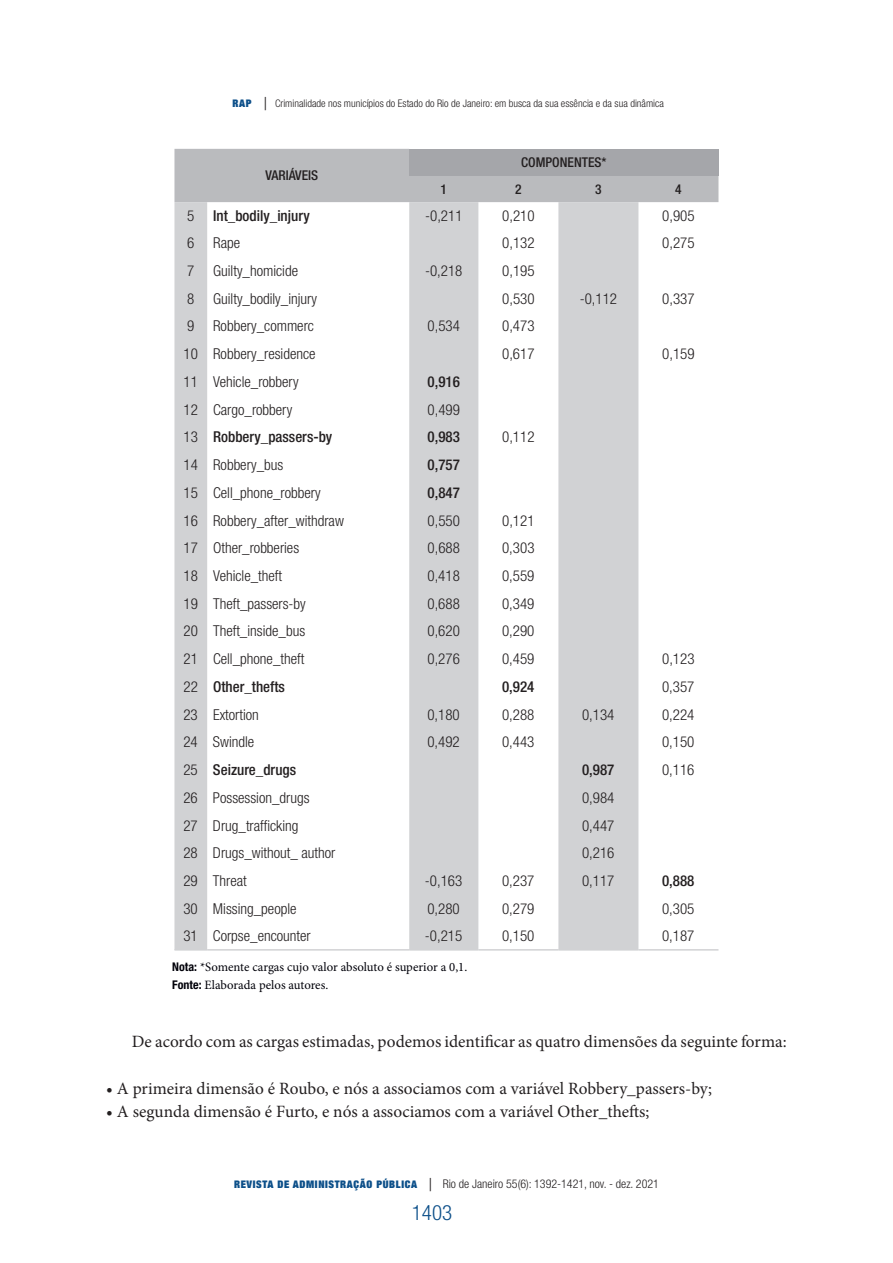
<style>
.page{position:relative;width:893px;height:1263px;background:#fff}
.page>*{position:absolute;margin:0;border:0;box-sizing:border-box;transform-origin:0 0}
.t1{font:300 condensed 21px "Helvetica Neue LT Std";color:#0c4f89}
.t2{font:17.25px "Minion Pro";color:#231f20}
.t3{font:300 condensed 15px "Helvetica Neue LT Std";color:#231f20}
.t4{font:500 condensed 15px "Helvetica Neue LT Std";color:#231f20}
.t5{font:500 condensed 13.5px "Helvetica Neue LT Std";color:#231f20}
.t6{font:12.75px/18px "Minion Pro";color:#000009}
.t7{font:300 condensed 12px "Helvetica Neue LT Std";color:#231f20}
.t8{font:300 condensed 10.5px "Helvetica Neue LT Std";color:#231f20}
.s1{font-family:"Helvetica Neue";font-weight:900;font-stretch:expanded;color:#0c4f89}
.s2{font-size:18px}
.s3{font-weight:300}
.s4{font-family:"Helvetica Neue LT Std";font-weight:700;font-stretch:condensed;font-size:12px}
.s5{font-family:"Helvetica Neue";font-weight:900;font-stretch:expanded;font-size:10.5px;color:#0c4f89}
</style>
<div class="page">
<div style="left:174px;top:149px;width:544px;height:53px;background:#babbbe"></div>
<div style="left:409px;top:149px;width:309px;height:26px;background:#a5a6aa"></div>
<svg style="left:174px;top:202px;width:464px;height:747px"></svg>
<hr style="left:174px;top:949px;width:33px;height:1px;background:#d1d2d4">
<hr style="left:207px;top:949px;width:202px;height:1px;background:#d1d2d4">
<hr style="left:409px;top:949px;width:69px;height:1px;background:#d1d2d4">
<hr style="left:478px;top:949px;width:80px;height:1px;background:#d1d2d4">
<hr style="left:558px;top:949px;width:80px;height:1px;background:#d1d2d4">
<hr style="left:638px;top:949px;width:80px;height:1px;background:#d1d2d4">
<p class="t8" style="left:232px;top:98px;width:433px"><span class="s1">RAP</span> <span class="s2">|</span> Criminalidade nos municípios do Estado do Rio de Janeiro: em busca da sua essência e da sua dinâmica</p>
<p class="t5" style="left:265px;top:167px;width:54px">VARIÁVEIS</p>
<p class="t5" style="left:521px;top:154px;width:87px">COMPONENTES*</p>
<p class="t5" style="left:441px;top:181px;width:8px">1</p>
<p class="t5" style="left:515px;top:181px;width:8px">2</p>
<p class="t5" style="left:595px;top:181px;width:8px">3</p>
<p class="t5" style="left:675px;top:181px;width:8px">4</p>
<p class="t4" style="left:187px;top:206px;width:124px"><span class="s3">5</span> Int_bodily_injury</p>
<p class="t3" style="left:425px;top:207px;width:39px">-0,211</p>
<p class="t3" style="left:502px;top:207px;width:34px">0,210</p>
<p class="t3" style="left:662px;top:207px;width:34px">0,905</p>
<p class="t3" style="left:187px;top:234px;width:54px">6 Rape</p>
<p class="t3" style="left:502px;top:234px;width:34px">0,132</p>
<p class="t3" style="left:662px;top:234px;width:34px">0,275</p>
<p class="t3" style="left:187px;top:262px;width:9px">7</p>
<p class="t3" style="left:213px;top:262px;width:86px">Guilty_homicide</p>
<p class="t3" style="left:425px;top:262px;width:39px">-0,218</p>
<p class="t3" style="left:502px;top:262px;width:34px">0,195</p>
<p class="t3" style="left:187px;top:290px;width:9px">8</p>
<p class="t3" style="left:213px;top:290px;width:106px">Guilty_bodily_injury</p>
<p class="t3" style="left:502px;top:290px;width:34px">0,530</p>
<p class="t3" style="left:580px;top:290px;width:39px">-0,112</p>
<p class="t3" style="left:662px;top:290px;width:34px">0,337</p>
<p class="t3" style="left:187px;top:318px;width:9px">9</p>
<p class="t3" style="left:213px;top:318px;width:102px">Robbery_commerc</p>
<p class="t3" style="left:428px;top:318px;width:34px">0,534</p>
<p class="t3" style="left:502px;top:318px;width:34px">0,473</p>
<p class="t3" style="left:184px;top:345px;width:134px">10 Robbery_residence</p>
<p class="t3" style="left:502px;top:345px;width:34px">0,617</p>
<p class="t3" style="left:662px;top:345px;width:34px">0,159</p>
<p class="t3" style="left:184px;top:373px;width:117px">11 Vehicle_robbery</p>
<p class="t4" style="left:428px;top:373px;width:34px">0,916</p>
<p class="t3" style="left:184px;top:401px;width:110px">12 Cargo_robbery</p>
<p class="t3" style="left:428px;top:401px;width:34px">0,499</p>
<p class="t4" style="left:184px;top:428px;width:150px"><span class="s3">13</span> Robbery_passers-by</p>
<p class="t4" style="left:428px;top:428px;width:34px">0,983</p>
<p class="t3" style="left:502px;top:428px;width:34px">0,112</p>
<p class="t3" style="left:184px;top:456px;width:101px">14 Robbery_bus</p>
<p class="t4" style="left:428px;top:456px;width:34px">0,757</p>
<p class="t3" style="left:184px;top:484px;width:139px">15 Cell_phone_robbery</p>
<p class="t4" style="left:428px;top:484px;width:34px">0,847</p>
<p class="t3" style="left:184px;top:512px;width:162px">16 Robbery_after_withdraw</p>
<p class="t3" style="left:428px;top:512px;width:34px">0,550</p>
<p class="t3" style="left:502px;top:512px;width:34px">0,121</p>
<p class="t3" style="left:184px;top:539px;width:117px">17 Other_robberies</p>
<p class="t3" style="left:428px;top:539px;width:34px">0,688</p>
<p class="t3" style="left:502px;top:539px;width:34px">0,303</p>
<p class="t3" style="left:184px;top:567px;width:100px">18 Vehicle_theft</p>
<p class="t3" style="left:427px;top:567px;width:34px">0,418</p>
<p class="t3" style="left:502px;top:567px;width:34px">0,559</p>
<p class="t3" style="left:183px;top:595px;width:124px">19 Theft_passers-by</p>
<p class="t3" style="left:427px;top:595px;width:34px">0,688</p>
<p class="t3" style="left:502px;top:595px;width:34px">0,349</p>
<p class="t3" style="left:183px;top:622px;width:123px">20 Theft_inside_bus</p>
<p class="t3" style="left:427px;top:622px;width:34px">0,620</p>
<p class="t3" style="left:502px;top:622px;width:34px">0,290</p>
<p class="t3" style="left:183px;top:650px;width:122px">21 Cell_phone_theft</p>
<p class="t3" style="left:427px;top:650px;width:34px">0,276</p>
<p class="t3" style="left:502px;top:650px;width:34px">0,459</p>
<p class="t3" style="left:662px;top:650px;width:34px">0,123</p>
<p class="t4" style="left:183px;top:678px;width:103px"><span class="s3">22</span> Other_thefts</p>
<p class="t4" style="left:502px;top:678px;width:34px">0,924</p>
<p class="t3" style="left:662px;top:678px;width:34px">0,357</p>
<p class="t3" style="left:183px;top:706px;width:77px">23 Extortion</p>
<p class="t3" style="left:427px;top:706px;width:34px">0,180</p>
<p class="t3" style="left:502px;top:706px;width:34px">0,288</p>
<p class="t3" style="left:582px;top:706px;width:34px">0,134</p>
<p class="t3" style="left:662px;top:706px;width:34px">0,224</p>
<p class="t3" style="left:183px;top:733px;width:72px">24 Swindle</p>
<p class="t3" style="left:427px;top:733px;width:34px">0,492</p>
<p class="t3" style="left:502px;top:733px;width:34px">0,443</p>
<p class="t3" style="left:662px;top:733px;width:34px">0,150</p>
<p class="t4" style="left:183px;top:761px;width:114px"><span class="s3">25</span> Seizure_drugs</p>
<p class="t4" style="left:582px;top:761px;width:34px">0,987</p>
<p class="t3" style="left:662px;top:761px;width:34px">0,116</p>
<p class="t3" style="left:183px;top:789px;width:128px">26 Possession_drugs</p>
<p class="t3" style="left:582px;top:789px;width:34px">0,984</p>
<p class="t3" style="left:183px;top:817px;width:117px">27 Drug_trafficking</p>
<p class="t3" style="left:582px;top:817px;width:34px">0,447</p>
<p class="t3" style="left:183px;top:844px;width:153px">28 Drugs_without_ author</p>
<p class="t3" style="left:582px;top:844px;width:34px">0,216</p>
<p class="t3" style="left:183px;top:872px;width:65px">29 Threat</p>
<p class="t3" style="left:425px;top:872px;width:39px">-0,163</p>
<p class="t3" style="left:502px;top:872px;width:34px">0,237</p>
<p class="t3" style="left:582px;top:872px;width:34px">0,117</p>
<p class="t4" style="left:662px;top:872px;width:34px">0,888</p>
<p class="t3" style="left:183px;top:900px;width:115px">30 Missing_people</p>
<p class="t3" style="left:427px;top:900px;width:34px">0,280</p>
<p class="t3" style="left:502px;top:900px;width:34px">0,279</p>
<p class="t3" style="left:662px;top:900px;width:34px">0,305</p>
<p class="t3" style="left:183px;top:927px;width:129px">31 Corpse_encounter</p>
<p class="t3" style="left:425px;top:927px;width:39px">-0,215</p>
<p class="t3" style="left:502px;top:927px;width:34px">0,150</p>
<p class="t3" style="left:662px;top:927px;width:34px">0,187</p>
<p class="t6" style="left:172px;top:958px;width:296px"><span class="s4">Nota:</span> *Somente cargas cujo valor absoluto é superior a 0,1.<br><span class="s4">Fonte:</span> Elaborada pelos autores.</p>
<p class="t2" style="left:132px;top:1030px;width:656px">De acordo com as cargas estimadas, podemos identificar as quatro dimensões da seguinte forma:</p>
<p class="t2" style="left:106px;top:1076px;width:607px">• A primeira dimensão é Roubo, e nós a associamos com a variável Robbery_passers-by;</p>
<p class="t2" style="left:106px;top:1099px;width:545px">• A segunda dimensão é Furto, e nós a associamos com a variável Other_thefts;</p>
<p class="t7" style="left:234px;top:1176px;width:426px"><span class="s5">REVISTA DE ADMINISTRAÇÃO PÚBLICA</span> <span class="s2">|</span> Rio de Janeiro 55(6): 1392-1421, nov. - dez. 2021</p>
<h1 class="t1" style="left:412px;top:1200px;width:42px">1403</h1>
</div>
